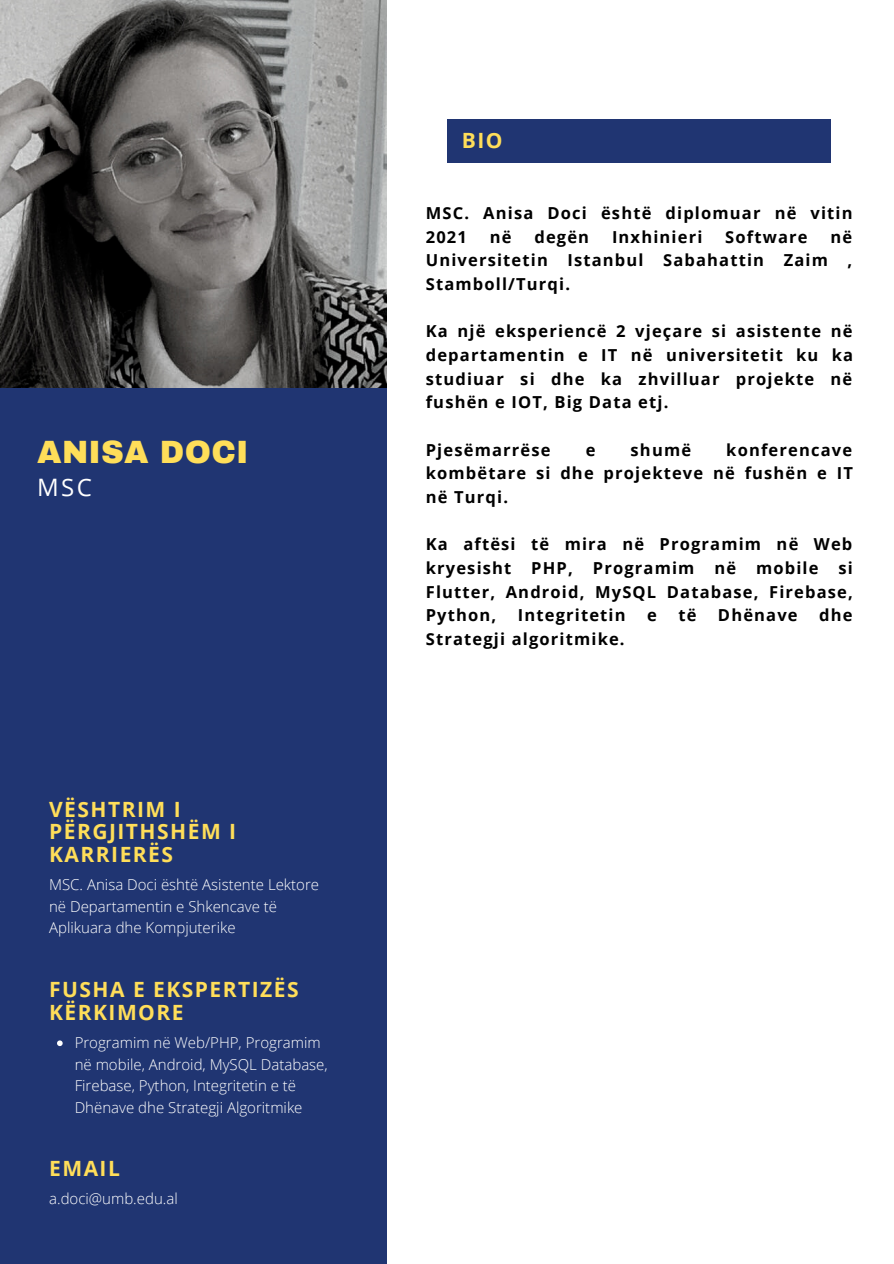
<style>
.page{position:relative;width:894px;height:1264px;background:#fff}
.page>*{position:absolute;margin:0;border:0;box-sizing:border-box;transform-origin:0 0}
.t1{font:900 31.5px "Archivo";letter-spacing:.01em;color:#ffde59}
.t2{font:24px "Open Sans";color:#fff}
.t3{font:700 21px/22.5px "Open Sans";letter-spacing:.07em;color:#ffde59}
.t4{font:700 16.5px/23.7px "Open Sans";letter-spacing:.07em;color:#000;text-align:justify}
.t5{font:300 15px/21.5px "Open Sans";color:#fff}
</style>
<div class="page">
<div style="left:0;top:388px;width:386px;height:875px;background:#203572"></div>
<div style="left:447px;top:119px;width:383px;height:44px;background:#203572"></div>
<svg style="left:57px;top:1040px;width:6px;height:6px"></svg>
<img style="left:0;top:0;width:386px;height:388px">
<p class="t1" style="left:37px;top:435px;width:213px">ANISA DOCI</p>
<p class="t2" style="left:37px;top:470px;width:56px">MSC</p>
<p class="t3" style="left:49px;top:797px;width:188px">VËSHTRIM I<br>PËRGJITHSHËM I<br>KARRIERËS</p>
<p class="t5" style="left:49px;top:873px;width:271px">MSC. Anisa Doci është Asistente Lektore në Departamentin e Shkencave të<br>Aplikuara dhe Kompjuterike</p>
<p class="t3" style="left:49px;top:977px;width:251px">FUSHA E EKSPERTIZËS<br>KËRKIMORE</p>
<p class="t5" style="left:75px;top:1031px;width:254px">Programim në Web/PHP, Programim në mobile, Android, MySQL Database, Firebase, Python, Integritetin e të Dhënave dhe Strategji Algoritmike</p>
<p class="t3" style="left:49px;top:1156px;width:72px">EMAIL</p>
<p class="t5" style="left:49px;top:1187px;width:130px">a.doci@umb.edu.al</p>
<p class="t3" style="left:461px;top:128px;width:42px">BIO</p>
<p class="t4" style="left:425px;top:201px;width:428px">MSC. Anisa Doci është diplomuar në vitin<br>2021</p>
<p class="t4" style="left:489px;top:224px;width:23px">në</p>
<p class="t4" style="left:534px;top:224px;width:56px">degën</p>
<p class="t4" style="left:611px;top:224px;width:92px">Inxhinieri</p>
<p class="t4" style="left:725px;top:224px;width:84px">Software</p>
<p class="t4" style="left:425px;top:224px;width:428px;text-indent:404px">në Universitetin Istanbul Sabahattin Zaim , Stamboll/Turqi.</p>
<p class="t4" style="left:425px;top:319px;width:429px">Ka një eksperiencë 2 vjeçare si asistente në departamentin e IT në universitetit ku ka studiuar si dhe ka zhvilluar projekte në fushën e IOT, Big Data etj.</p>
<p class="t4" style="left:425px;top:437px;width:126px">Pjesëmarrëse</p>
<p class="t4" style="left:585px;top:437px;width:11px">e</p>
<p class="t4" style="left:630px;top:437px;width:62px">shumë</p>
<p class="t4" style="left:425px;top:437px;width:428px;text-indent:300px">konferencave kombëtare si dhe projekteve në fushën e IT në Turqi.</p>
<p class="t4" style="left:425px;top:532px;width:428px">Ka aftësi të mira në Programim në Web kryesisht PHP, Programim në mobile si Flutter, Android, MySQL Database, Firebase, Python,</p>
<p class="t4" style="left:517px;top:603px;width:109px">Integritetin</p>
<p class="t4" style="left:647px;top:603px;width:11px">e</p>
<p class="t4" style="left:678px;top:603px;width:20px">të</p>
<p class="t4" style="left:717px;top:603px;width:81px">Dhënave</p>
<p class="t4" style="left:819px;top:603px;width:35px">dhe</p>
<p class="t4" style="left:425px;top:626px;width:200px">Strategji algoritmike.</p>
</div>
